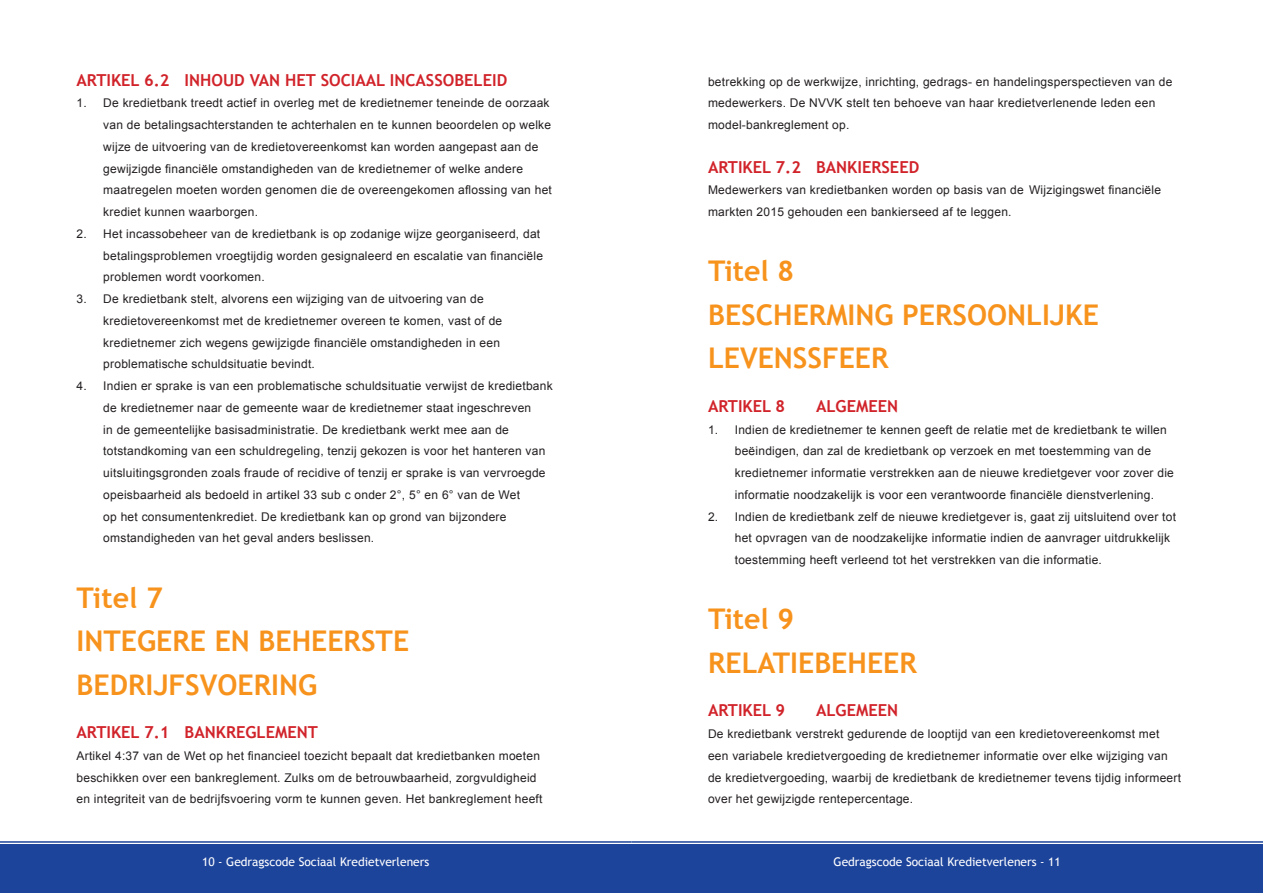
<style>
.page{position:relative;width:1263px;height:893px;background:#fff}
.page>*{position:absolute;margin:0;border:0;box-sizing:border-box;transform-origin:0 0}
.H1__titel{font:700 28.5px/43.5px "Trebuchet MS";color:#f7931d}
.H2__artikel{font:700 16.5px "Trebuchet MS";color:#d1232a}
.PT{font:12px/21.8px "Arial";letter-spacing:.02em;color:#231f20}
.t1{font:12px "Trebuchet MS";color:#fff}
</style>
<div class="page">
<div style="left:0;top:844px;width:631px;height:49px;background:#1d449b"></div>
<div style="left:631px;top:844px;width:632px;height:49px;background:#1d449b"></div>
<hr style="left:0;top:841px;width:631px;height:2px;background:#1d449b">
<hr style="left:631px;top:841px;width:632px;height:2px;background:#1d449b">
<p class="H2__artikel" style="left:77px;top:69px;width:432px">ARTIKEL 6.2 INHOUD VAN HET SOCIAAL INCASSOBELEID</p>
<p class="PT" style="left:103px;top:92px;width:450px;text-indent:-27px">1. De kredietbank treedt actief in overleg met de kredietnemer teneinde de oorzaak van de betalingsachterstanden te achterhalen en te kunnen beoordelen op welke wijze de uitvoering van de kredietovereenkomst kan worden aangepast aan de gewijzigde financiële omstandigheden van de kredietnemer of welke andere maatregelen moeten worden genomen die de overeengekomen aflossing van het krediet kunnen waarborgen.</p>
<p class="PT" style="left:103px;top:223px;width:441px;text-indent:-27px">2. Het incassobeheer van de kredietbank is op zodanige wijze georganiseerd, dat betalingsproblemen vroegtijdig worden gesignaleerd en escalatie van financiële problemen wordt voorkomen.</p>
<p class="PT" style="left:103px;top:288px;width:400px;text-indent:-27px">3. De kredietbank stelt, alvorens een wijziging van de uitvoering van de kredietovereenkomst met de kredietnemer overeen te komen, vast of de kredietnemer zich wegens gewijzigde financiële omstandigheden in een problematische schuldsituatie bevindt.</p>
<p class="PT" style="left:103px;top:375px;width:451px;text-indent:-27px">4. Indien er sprake is van een problematische schuldsituatie verwijst de kredietbank de kredietnemer naar de gemeente waar de kredietnemer staat ingeschreven<br>in de gemeentelijke basisadministratie. De kredietbank werkt mee aan de totstandkoming van een schuldregeling, tenzij gekozen is voor het hanteren van uitsluitingsgronden zoals fraude of recidive of tenzij er sprake is van vervroegde opeisbaarheid als bedoeld in artikel 33 sub c onder 2°, 5° en 6° van de Wet<br>op het consumentenkrediet. De kredietbank kan op grond van bijzondere omstandigheden van het geval anders beslissen.</p>
<p class="H1__titel" style="left:77px;top:576px;width:334px">Titel 7<br>INTEGERE EN BEHEERSTE<br>BEDRIJFSVOERING</p>
<p class="H2__artikel" style="left:77px;top:722px;width:243px">ARTIKEL 7.1 BANKREGLEMENT</p>
<p class="PT" style="left:77px;top:745px;width:467px">Artikel 4:37 van de Wet op het financieel toezicht bepaalt dat kredietbanken moeten beschikken over een bankreglement. Zulks om de betrouwbaarheid, zorgvuldigheid en integriteit van de bedrijfsvoering vorm te kunnen geven. Het bankreglement heeft</p>
<p class="PT" style="left:708px;top:71px;width:466px">betrekking op de werkwijze, inrichting, gedrags- en handelingsperspectieven van de medewerkers. De NVVK stelt ten behoeve van haar kredietverlenende leden een model-bankreglement op.</p>
<p class="H2__artikel" style="left:708px;top:156px;width:213px">ARTIKEL 7.2 BANKIERSEED</p>
<p class="PT" style="left:708px;top:179px;width:454px">Medewerkers van kredietbanken worden op basis van de Wijzigingswet financiële markten 2015 gehouden een bankierseed af te leggen.</p>
<p class="H1__titel" style="left:708px;top:249px;width:392px">Titel 8<br>BESCHERMING PERSOONLIJKE<br>LEVENSSFEER</p>
<p class="H2__artikel" style="left:708px;top:396px;width:79px">ARTIKEL 8</p>
<p class="H2__artikel" style="left:816px;top:396px;width:84px">ALGEMEEN</p>
<p class="PT" style="left:735px;top:419px;width:441px;text-indent:-27px">1. Indien de kredietnemer te kennen geeft de relatie met de kredietbank te willen beëindigen, dan zal de kredietbank op verzoek en met toestemming van de kredietnemer informatie verstrekken aan de nieuwe kredietgever voor zover die informatie noodzakelijk is voor een verantwoorde financiële dienstverlening.</p>
<p class="PT" style="left:735px;top:506px;width:443px;text-indent:-27px">2. Indien de kredietbank zelf de nieuwe kredietgever is, gaat zij uitsluitend over tot het opvragen van de noodzakelijke informatie indien de aanvrager uitdrukkelijk toestemming heeft verleend tot het verstrekken van die informatie.</p>
<p class="H1__titel" style="left:708px;top:597px;width:210px">Titel 9<br>RELATIEBEHEER</p>
<p class="H2__artikel" style="left:708px;top:700px;width:79px">ARTIKEL 9</p>
<p class="H2__artikel" style="left:816px;top:700px;width:84px">ALGEMEEN</p>
<p class="PT" style="left:708px;top:723px;width:475px">De kredietbank verstrekt gedurende de looptijd van een kredietovereenkomst met een variabele kredietvergoeding de kredietnemer informatie over elke wijziging van de kredietvergoeding, waarbij de kredietbank de kredietnemer tevens tijdig informeert over het gewijzigde rentepercentage.</p>
<p class="t1" style="left:202px;top:855px;width:229px">10 - Gedragscode Sociaal Kredietverleners</p>
<p class="t1" style="left:833px;top:855px;width:229px">Gedragscode Sociaal Kredietverleners - 11</p>
</div>
